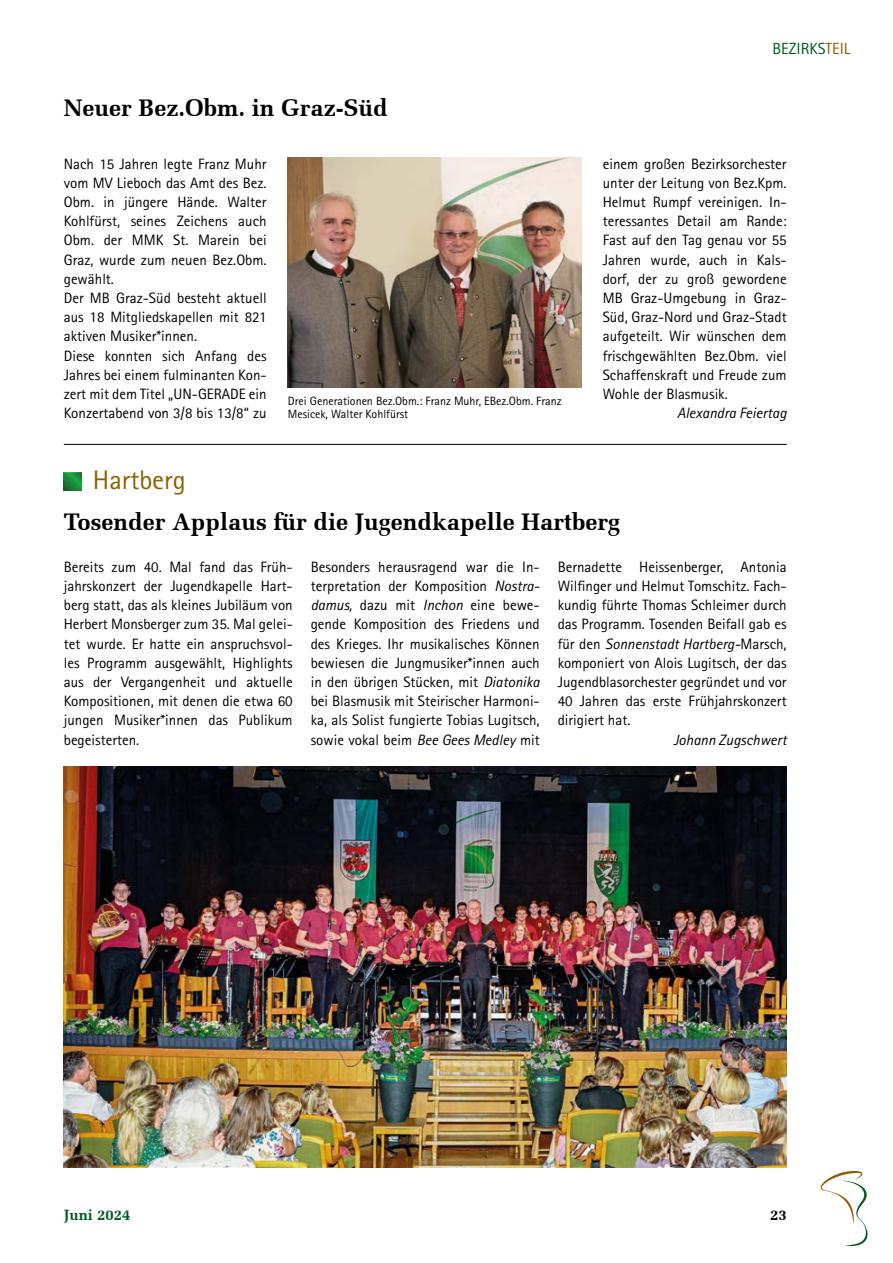
<style>
.page{position:relative;width:893px;height:1263px;background:#fff}
.page>*{position:absolute;margin:0;border:0;box-sizing:border-box;transform-origin:0 0}
.t1{font:27px "Rotis Sans Serif Std";color:#8b6100}
.t2{font:700 24px "Melior";color:#000}
.t3{font:16.2px "Rotis Sans Serif Std";color:#005924}
.t4{font:15px/19.2px "Rotis Sans Serif Std";color:#000;text-align:justify}
.t5{font:italic 15px "Rotis Sans Serif Std";color:#000}
.t6{font:700 15px "Melior";color:#005924}
.t7{font:700 15px "Melior";color:#000}
.t8{font:12px/12.9px "Rotis Sans Serif Std";color:#000}
.s1{color:#8b6100}
.s2{font-style:italic}
</style>
<div class="page">
<svg style="left:821px;top:1171px;width:46px;height:75px"></svg>
<img style="left:288px;top:158px;width:293px;height:229px">
<img style="left:64px;top:472px;width:17px;height:18px">
<img style="left:64px;top:766px;width:723px;height:401px">
<hr style="left:64px;top:444px;width:723px;height:1px;background:#000">
<h2 class="t2" style="left:64px;top:93px;width:326px">Neuer Bez.Obm. in Graz-Süd</h2>
<p class="t4" style="left:64px;top:154px;width:204px;text-align:left">Nach 15 Jahren legte Franz Muhr vom MV Lieboch das Amt des Bez.<br>Obm. in jüngere Hände. Walter<br>Kohlfürst, seines Zeichens auch<br>Obm. der MMK St. Marein bei<br>Graz, wurde zum neuen Bez.Obm. gewählt.<br>Der MB Graz-Süd besteht aktuell aus 18 Mitgliedskapellen mit 821 aktiven Musiker*innen.<br>Diese konnten sich Anfang des<br>Jahres bei einem fulminanten Kon&shy;zert mit dem Titel „UN-GERADE ein<br>Konzertabend von 3/8 bis 13/8“ zu</p>
<h1 class="t1" style="left:93px;top:463px;width:94px">Hartberg</h1>
<p class="t8" style="left:288px;top:394px;width:275px">Drei Generationen Bez.Obm.: Franz Muhr, EBez.Obm. Franz<br>Mesicek, Walter Kohlfürst</p>
<p class="t3" style="left:772px;top:39px;width:79px">BEZIRKS<span class="s1">TEIL</span></p>
<p class="t4" style="left:603px;top:154px;width:185px">einem großen Bezirksorchester unter der Leitung von Bez.Kpm.<br>Helmut Rumpf vereinigen. In&shy;teressantes Detail am Rande:<br>Fast auf den Tag genau vor 55<br>Jahren wurde, auch in Kals&shy;dorf, der zu groß gewordene MB Graz-Umgebung in Graz-Süd, Graz-Nord und Graz-Stadt aufgeteilt. Wir wünschen dem frischgewählten Bez.Obm. viel Schaffenskraft und Freude zum Wohle der Blasmusik.</p>
<p class="t5" style="left:677px;top:404px;width:111px">Alexandra Feiertag</p>
<h2 class="t2" style="left:64px;top:508px;width:558px">Tosender Applaus für die Jugendkapelle Hartberg</h2>
<p class="t4" style="left:64px;top:557px;width:230px">Bereits zum 40. Mal fand das Früh&shy;jahrskonzert der Jugendkapelle Hart&shy;berg statt, das als kleines Jubiläum von Herbert Monsberger zum 35. Mal gelei&shy;tet wurde. Er hatte ein anspruchsvol&shy;les Programm ausgewählt, Highlights aus der Vergangenheit und aktuelle Kompositionen, mit denen die etwa 60 jungen Musiker*innen das Publikum begeisterten.</p>
<p class="t4" style="left:311px;top:557px;width:231px">Besonders herausragend war die In&shy;terpretation der Komposition <span class="s2">Nostra&shy;damus,</span> dazu mit <span class="s2">Inchon</span> eine bewe&shy;gende Komposition des Friedens und des Krieges. Ihr musikalisches Können bewiesen die Jungmusiker*innen auch in den übrigen Stücken, mit <span class="s2">Diatonika </span>bei Blasmusik mit Steirischer Harmoni&shy;ka, als Solist fungierte Tobias Lugitsch, sowie vokal beim <span class="s2">Bee Gees Medley</span> mit</p>
<p class="t4" style="left:558px;top:557px;width:230px">Bernadette Heissenberger, Antonia Wilfinger und Helmut Tomschitz. Fach&shy;kundig führte Thomas Schleimer durch das Programm. Tosenden Beifall gab es für den <span class="s2">Sonnenstadt Hartberg-</span>Marsch, komponiert von Alois Lugitsch, der das Jugendblasorchester gegründet und vor 40 Jahren das erste Frühjahrskonzert dirigiert hat.</p>
<p class="t5" style="left:673px;top:731px;width:115px">Johann Zugschwert</p>
<p class="t6" style="left:64px;top:1206px;width:68px">Juni 2024</p>
<p class="t7" style="left:770px;top:1206px;width:18px">23</p>
</div>
